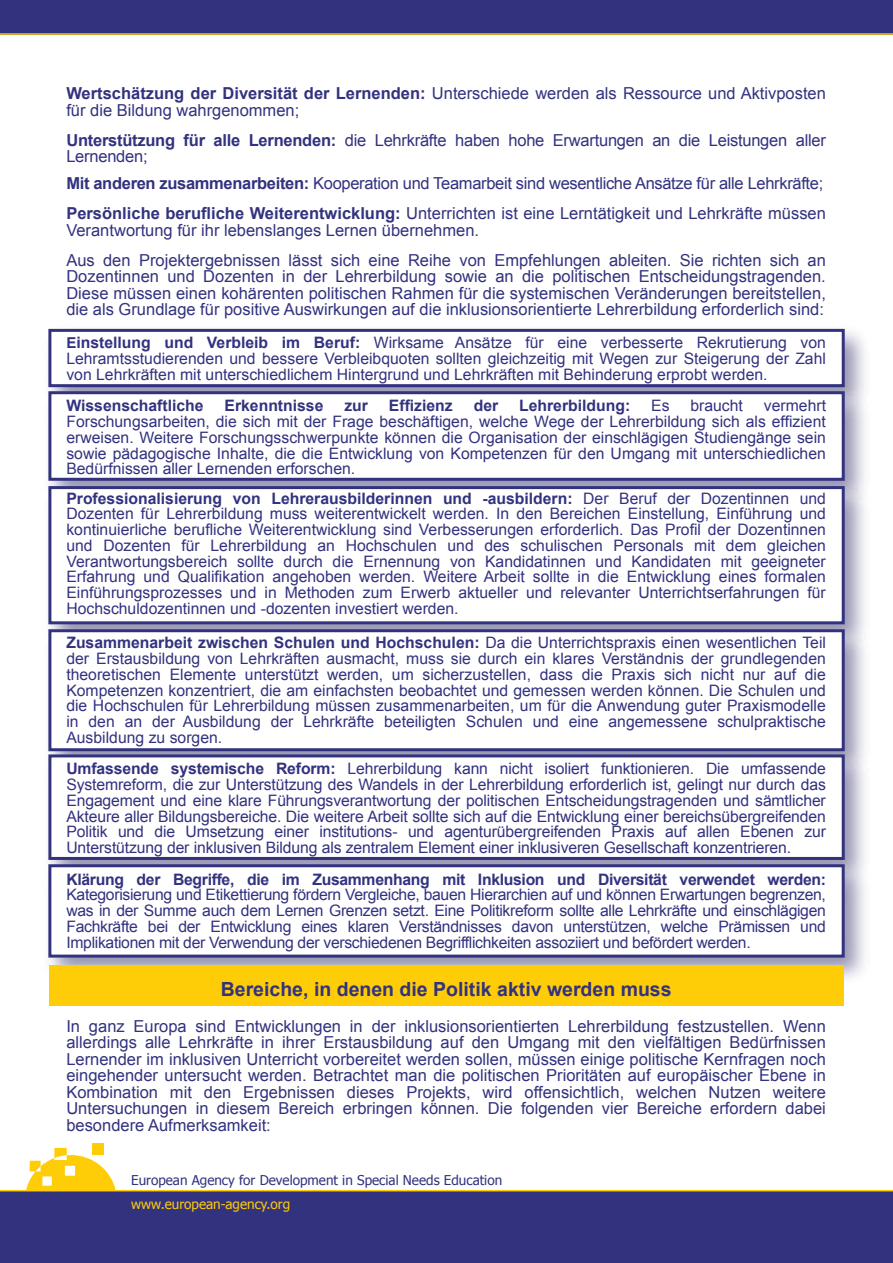
<style>
.page{position:relative;width:893px;height:1263px;background:#fff}
.page>*{position:absolute;margin:0;border:0;box-sizing:border-box;transform-origin:0 0}
.t1{font:700 19.5px "Arial";color:#32327f}
.t2{font:16.5px/16.5px "Arial";color:#32327f}
.t3{font:16.5px/30px "Arial";letter-spacing:-.02em;color:#32327f}
.t4{font:15.75px/15.8px "Arial";color:#32327f;text-align:justify}
.t5{font:700 15.75px "Arial";color:#32327f}
.t6{font:13.5px "Tahoma";color:#32327f}
.t7{font:13.5px "Tahoma";color:#ffcc08}
.s1{font-weight:700}
.s2{font-weight:700;font-size:15px}
</style>
<div class="page">
<div style="left:0;top:0;width:893px;height:34px;background:#32327f"></div>
<div style="left:0;top:1191px;width:893px;height:72px;background:#32327f"></div>
<div style="left:48px;top:329px;width:797px;height:58px;background:#fff;border:3px solid #32327f"></div>
<img style="left:46px;top:379px;width:823px;height:95px">
<div style="left:48px;top:391px;width:797px;height:90px;background:#fff;border:3px solid #32327f"></div>
<img style="left:48px;top:474px;width:817px;height:143px">
<div style="left:48px;top:486px;width:797px;height:138px;background:#fff;border:3px solid #32327f"></div>
<img style="left:48px;top:617px;width:817px;height:125px">
<div style="left:48px;top:629px;width:797px;height:122px;background:#fff;border:3px solid #32327f"></div>
<img style="left:48px;top:742px;width:817px;height:110px">
<div style="left:48px;top:754px;width:797px;height:106px;background:#fff;border:3px solid #32327f"></div>
<img style="left:48px;top:852px;width:817px;height:128px">
<div style="left:48px;top:864px;width:797px;height:93px;background:#fff;border:3px solid #32327f"></div>
<div style="left:49px;top:965px;width:795px;height:41px;background:#ffcc08"></div>
<div style="left:92px;top:1143px;width:12px;height:11px;background:#ffcc08"></div>
<svg style="left:26px;top:1148px;width:90px;height:42px"></svg>
<hr style="left:0;top:1190px;width:893px;height:1px;background:#ffcc08">
<hr style="left:0;top:33px;width:893px;height:2px;background:#ffcc08">
<p class="t2" style="left:66px;top:85px;width:761px"><span class="s1">Wertschätzung der Diversität der Lernenden:</span> Unterschiede werden als Ressource und Aktivposten für die Bildung wahrgenommen;</p>
<p class="t2" style="left:66px;top:132px;width:761px"><span class="s1">Unterstützung für alle Lernenden:</span> die Lehrkräfte haben hohe Erwartungen an die Leistungen aller<br>Lernenden;</p>
<p class="t3" style="left:66px;top:169px;width:761px"><span class="s1">Mit anderen zusammenarbeiten:</span> Kooperation und Teamarbeit sind wesentliche Ansätze für alle Lehrkräfte;<br><span class="s1">Persönliche berufliche Weiterentwicklung:</span> Unterrichten ist eine Lerntätigkeit und Lehrkräfte müssen</p>
<p class="t2" style="left:66px;top:215px;width:761px;line-height:30px">Verantwortung für ihr lebenslanges Lernen übernehmen.<br>Aus den Projektergebnissen lässt sich eine Reihe von Empfehlungen ableiten. Sie richten sich an</p>
<p class="t2" style="left:66px;top:268px;width:761px;text-align:justify">Dozentinnen und Dozenten in der Lehrerbildung sowie an die politischen Entscheidungstragenden.<br>Diese müssen einen kohärenten politischen Rahmen für die systemischen Veränderungen bereitstellen, die als Grundlage für positive Auswirkungen auf die inklusionsorientierte Lehrerbildung erforderlich sind:</p>
<p class="t4" style="left:66px;top:335px;width:761px"><span class="s2">E</span><span class="s1">instellung und Verbleib im Beruf:</span> Wirksame Ansätze für eine verbesserte Rekrutierung von Lehramtsstudierenden und bessere Verbleibquoten sollten gleichzeitig mit Wegen zur Steigerung der Zahl von Lehrkräften mit unterschiedlichem Hintergrund und Lehrkräften mit Behinderung erprobt werden.</p>
<p class="t5" style="left:66px;top:395px;width:139px">Wissenschaftliche</p>
<p class="t5" style="left:225px;top:395px;width:100px">Erkenntnisse</p>
<p class="t5" style="left:344px;top:395px;width:25px">zur</p>
<p class="t5" style="left:389px;top:395px;width:65px">Effizienz</p>
<p class="t5" style="left:474px;top:395px;width:26px">der</p>
<p class="t5" style="left:519px;top:395px;width:113px">Lehrerbildung:</p>
<p class="t4" style="left:651px;top:398px;width:20px">Es</p>
<p class="t4" style="left:690px;top:398px;width:54px">braucht</p>
<p class="t4" style="left:66px;top:398px;width:761px;text-indent:697px">vermehrt Forschungsarbeiten, die sich mit der Frage beschäftigen, welche Wege der Lehrerbildung sich als effizient erweisen. Weitere Forschungsschwerpunkte können die Organisation der einschlägigen Studiengänge sein sowie pädagogische Inhalte, die die Entwicklung von Kompetenzen für den Umgang mit unterschiedlichen Bedürfnissen aller Lernenden erforschen.</p>
<p class="t4" style="left:66px;top:490px;width:761px"><span class="s1">Professionalisierung von Lehrerausbilderinnen und -ausbildern:</span> Der Beruf der Dozentinnen und Dozenten für Lehrerbildung muss weiterentwickelt werden. In den Bereichen Einstellung, Einführung und kontinuierliche berufliche Weiterentwicklung sind Verbesserungen erforderlich. Das Profil der Dozentinnen und Dozenten für Lehrerbildung an Hochschulen und des schulischen Personals mit dem gleichen Verantwortungsbereich sollte durch die Ernennung von Kandidatinnen und Kandidaten mit geeigneter Erfahrung und Qualifikation angehoben werden. Weitere Arbeit sollte in die Entwicklung eines formalen Einführungsprozesses und in Methoden zum Erwerb aktueller und relevanter Unterrichtserfahrungen für Hochschuldozentinnen und -dozenten investiert werden.</p>
<p class="t4" style="left:66px;top:635px;width:761px"><span class="s1">Zusammenarbeit zwischen Schulen und Hochschulen:</span> Da die Unterrichtspraxis einen wesentlichen Teil der Erstausbildung von Lehrkräften ausmacht, muss sie durch ein klares Verständnis der grundlegenden theoretischen Elemente unterstützt werden, um sicherzustellen, dass die Praxis sich nicht nur auf die Kompetenzen konzentriert, die am einfachsten beobachtet und gemessen werden können. Die Schulen und die Hochschulen für Lehrerbildung müssen zusammenarbeiten, um für die Anwendung guter Praxismodelle in den an der Ausbildung der Lehrkräfte beteiligten Schulen und eine angemessene schulpraktische Ausbildung zu sorgen.</p>
<p class="t4" style="left:66px;top:761px;width:761px"><span class="s1">Umfassende systemische Reform:</span> Lehrerbildung kann nicht isoliert funktionieren. Die umfassende Systemreform, die zur Unterstützung des Wandels in der Lehrerbildung erforderlich ist, gelingt nur durch das Engagement und eine klare Führungsverantwortung der politischen Entscheidungstragenden und sämtlicher Akteure aller Bildungsbereiche. Die weitere Arbeit sollte sich auf die Entwicklung einer bereichsübergreifenden Politik und die Umsetzung einer institutions- und agenturübergreifenden Praxis auf allen Ebenen zur Unterstützung der inklusiven Bildung als zentralem Element einer inklusiveren Gesellschaft konzentrieren.</p>
<p class="t4" style="left:66px;top:871px;width:761px"><span class="s1">Klärung der Begriffe, die im Zusammenhang mit Inklusion und Diversität verwendet werden:<br></span>Kategorisierung und Etikettierung fördern Vergleiche, bauen Hierarchien auf und können Erwartungen begrenzen, was in der Summe auch dem Lernen Grenzen setzt. Eine Politikreform sollte alle Lehrkräfte und einschlägigen Fachkräfte bei der Entwicklung eines klaren Verständnisses davon unterstützen, welche Prämissen und Implikationen mit der Verwendung der verschiedenen Begrifflichkeiten assoziiert und befördert werden.</p>
<h2 class="t1" style="left:221px;top:976px;width:452px">Bereiche, in denen die Politik aktiv werden muss</h2>
<p class="t2" style="left:66px;top:1018px;width:761px;text-align:justify">In ganz Europa sind Entwicklungen in der inklusionsorientierten Lehrerbildung festzustellen. Wenn allerdings alle Lehrkräfte in ihrer Erstausbildung auf den Umgang mit den vielfältigen Bedürfnissen Lernender im inklusiven Unterricht vorbereitet werden sollen, müssen einige politische Kernfragen noch eingehender untersucht werden. Betrachtet man die politischen Prioritäten auf europäischer Ebene in Kombination mit den Ergebnissen dieses Projekts, wird offensichtlich, welchen Nutzen weitere Untersuchungen in diesem Bereich erbringen können. Die folgenden vier Bereiche erfordern dabei besondere Aufmerksamkeit:</p>
<p class="t6" style="left:131px;top:1171px;width:373px">European Agency for Development in Special Needs Education</p>
<p class="t7" style="left:131px;top:1195px;width:161px">www.european-agency.org</p>
</div>
